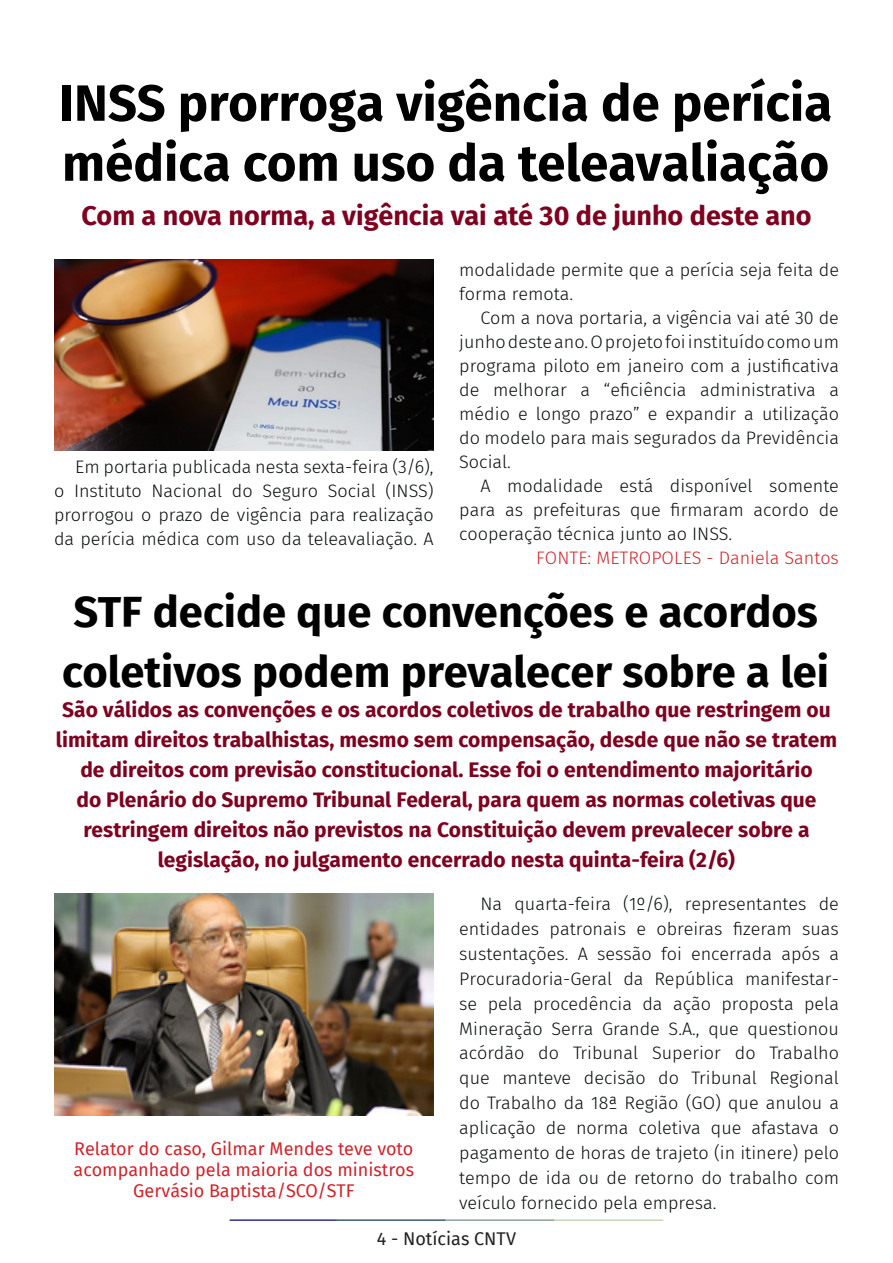
<style>
.page{position:relative;width:893px;height:1263px;background:#fff}
.page>*{position:absolute;margin:0;border:0;box-sizing:border-box;transform-origin:0 0}
.t1{font:700 51px/60px "Fira Sans";color:#000001}
.t2{font:700 43.5px/60px "Fira Sans";color:#000001}
.t3{font:700 27px "Fira Sans";color:#7e0220}
.t4{font:700 21px/30px "Fira Sans";color:#7e0220;text-align:center}
.t5{font:300 18px/24px "Fira Sans";color:#080d0b;text-align:justify}
.t6{font:18px/21px "Fira Sans";color:#d1232a;text-align:center}
.t7{font:300 18px "Fira Sans";color:#d1232a}
.t8{font:18px "Fira Sans";color:#231f20}
</style>
<div class="page">
<hr style="left:230px;top:1219px;width:107px;height:2px;background:#2f3088">
<hr style="left:337px;top:1219px;width:109px;height:2px;background:#3a5f6d">
<hr style="left:446px;top:1219px;width:109px;height:2px;background:#87a59a">
<hr style="left:555px;top:1219px;width:108px;height:2px;background:#c6d5b7">
<img style="left:54px;top:259px;width:380px;height:191px">
<img style="left:54px;top:893px;width:380px;height:223px">
<p class="t1" style="left:59px;top:69px;width:775px">INSS prorroga vigência de perícia médica com uso da teleavaliação</p>
<p class="t3" style="left:81px;top:193px;width:732px">Com a nova norma, a vigência vai até 30 de junho deste ano</p>
<p class="t5" style="left:459px;top:258px;width:381px">modalidade permite que a perícia seja feita de forma remota.</p>
<p class="t5" style="left:459px;top:306px;width:381px;text-indent:21px">Com a nova portaria, a vigência vai até 30 de junho deste ano. O projeto foi instituído como um programa piloto em janeiro com a justificativa de melhorar a “eficiência administrativa a médio e longo prazo” e expandir a utilização do modelo para mais segurados da Previdência Social.</p>
<p class="t5" style="left:459px;top:474px;width:381px;text-indent:21px">A modalidade está disponível somente para as prefeituras que firmaram acordo de cooperação técnica junto ao INSS.</p>
<p class="t7" style="left:536px;top:545px;width:304px">FONTE: METROPOLES - Daniela Santos</p>
<p class="t2" style="left:62px;top:578px;width:769px">STF decide que convenções e acordos coletivos podem prevalecer sobre a lei</p>
<p class="t4" style="left:56px;top:693px;width:783px">São válidos as convenções e os acordos coletivos de trabalho que restringem ou limitam direitos trabalhistas, mesmo sem compensação, desde que não se tratem de direitos com previsão constitucional. Esse foi o entendimento majoritário<br>do Plenário do Supremo Tribunal Federal, para quem as normas coletivas que restringem direitos não previstos na Constituição devem prevalecer sobre a legislação, no julgamento encerrado nesta quinta-feira (2/6)</p>
<p class="t5" style="left:459px;top:891px;width:381px;line-height:24.9px;text-indent:21px">Na quarta-feira (1º/6), representantes de entidades patronais e obreiras fizeram suas sustentações. A sessão foi encerrada após a Procuradoria-Geral da República manifestar&shy;se pela procedência da ação proposta pela Mineração Serra Grande S.A., que questionou acórdão do Tribunal Superior do Trabalho que manteve decisão do Tribunal Regional do Trabalho da 18ª Região (GO) que anulou a aplicação de norma coletiva que afastava o pagamento de horas de trajeto (in itinere) pelo tempo de ida ou de retorno do trabalho com veículo fornecido pela empresa.</p>
<p class="t5" style="left:54px;top:454px;width:381px;text-indent:21px">Em portaria publicada nesta sexta-feira (3/6), o Instituto Nacional do Seguro Social (INSS) prorrogou o prazo de vigência para realização da perícia médica com uso da teleavaliação. A</p>
<p class="t6" style="left:74px;top:1137px;width:342px">Relator do caso, Gilmar Mendes teve voto acompanhado pela maioria dos ministros<br>Gervásio Baptista/SCO/STF</p>
<p class="t8" style="left:377px;top:1225px;width:141px">4 - Notícias CNTV</p>
</div>
